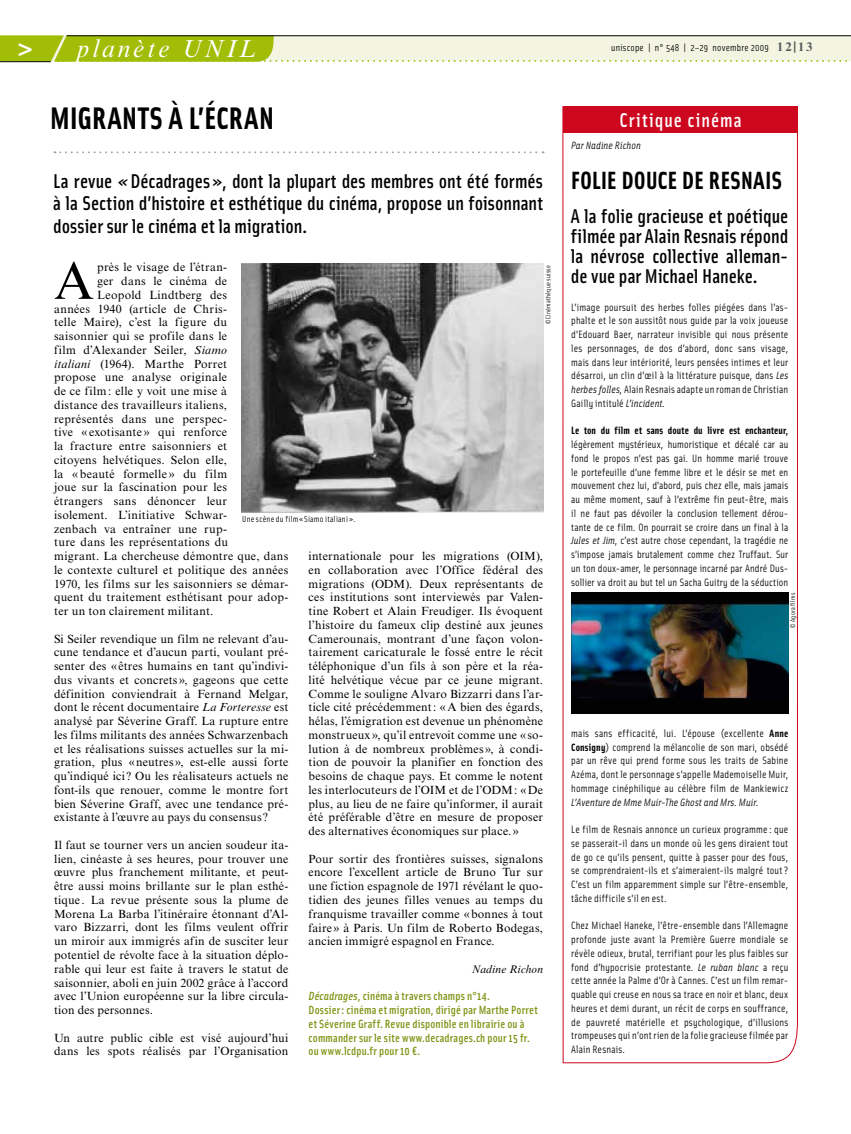
<style>
.page{position:relative;width:851px;height:1134px;background:#fff}
.page>*{position:absolute;margin:0;border:0;box-sizing:border-box;transform-origin:0 0}
.t1{font:51.88px "Times New Roman MT Std";color:#000}
.t2{font:700 31.25px "Solex";letter-spacing:.01em;color:#000}
.t3{font:700 25px "Solex";letter-spacing:-.005em;color:#000}
.t4{font:italic 25px "Times New Roman MT Std";letter-spacing:.12em;color:#fff}
.t5{font:500 20px/20px "Solex";color:#000;text-align:justify}
.t6{font:500 20px "Solex";letter-spacing:.05em;color:#fff}
.t7{font:11.88px/13.8px "Times New Roman MT Std";letter-spacing:.025em;color:#000;text-align:justify}
.t8{font:500 11.88px/13.8px "Solex";letter-spacing:.01em;color:#7c9311}
.t9{font:italic 11.25px "Times New Roman MT Std";letter-spacing:.02em;color:#000}
.t10{font:10.62px/13.8px "Solex";letter-spacing:.015em;color:#000;text-align:justify}
.t11{font:italic 10.62px "Solex";letter-spacing:.01em;color:#000}
.t12{font:700 10.62px "Solex";letter-spacing:.015em;color:#000}
.t13{font:10px "Solex";letter-spacing:.02em;color:#000}
.t14{font:8.75px "Solex";letter-spacing:.025em;color:#000}
.t15{font:6.88px "Solex";letter-spacing:.03em;color:#000}
.s1{font-family:"Frutiger LT Std";font-weight:700;font-style:normal}
.s2{font-family:"Times New Roman MT Std";font-weight:700;font-size:12.5px;color:#58585a}
.s3{font-style:italic}
.s4{font-family:"Solex Regular Lining";font-style:italic}
.s5{font-weight:700}
</style>
<div class="page">
<svg style="left:0;top:35px;width:851px;height:27px;background:#d6e099"></svg>
<hr style="left:67px;top:35px;width:783px;height:1px;background:#000">
<svg style="left:562px;top:106px;width:236px;height:957px"></svg>
<div style="left:563px;top:106px;width:234px;height:26px;background:#cd071e"></div>
<svg style="left:55px;top:151px;width:488px;height:2px"></svg>
<img style="left:571px;top:592px;width:217px;height:121px">
<img style="left:241px;top:264px;width:302px;height:248px">
<h3 class="t4" style="left:18px;top:35px;width:239px"><span class="s1">&gt;</span> planète UNIL</h3>
<p class="t13" style="left:611px;top:41px;width:203px">uniscope | n° 548 | 2–29 novembre 2009 <span class="s2">1 2 | 1 3</span></p>
<h2 class="t2" style="left:50px;top:97px;width:226px">Migrants à l’écran</h2>
<h3 class="t6" style="left:619px;top:107px;width:124px">Critique cinéma</h3>
<h3 class="t5" style="left:53px;top:169px;width:491px;line-height:22.5px">La revue <span class="s3">«</span>Décadrages», dont la plupart des membres ont été formés à la Section d’histoire et esthétique du cinéma, propose un foisonnant dossier sur le cinéma et la migration.</h3>
<h1 class="t1" style="left:54px;top:251px;width:42px">A</h1>
<p class="t7" style="left:97px;top:260px;width:131px">près le visage de l’étran-</p>
<p class="t15" style="left:543px;top:324px;width:61px;rotate:-90deg">© Cinémathèque suisse</p>
<p class="t7" style="left:97px;top:274px;width:131px">ger dans le cinéma de</p>
<p class="t7" style="left:97px;top:288px;width:131px">Leopold Lindtberg des</p>
<p class="t7" style="left:54px;top:302px;width:174px">années 1940 (article de Chris-</p>
<p class="t7" style="left:54px;top:315px;width:174px">telle Maire), c’est la figure du</p>
<p class="t7" style="left:54px;top:329px;width:174px">saisonnier qui se profile dans le</p>
<p class="t7" style="left:54px;top:343px;width:174px">film d’Alexander Seiler, <span class="s3">Siamo</span></p>
<p class="t7" style="left:54px;top:357px;width:174px"><span class="s3">italiani</span> (1964). Marthe Porret</p>
<p class="t7" style="left:54px;top:370px;width:174px">propose une analyse originale</p>
<p class="t7" style="left:54px;top:384px;width:174px">de ce film: elle y voit une mise à</p>
<p class="t7" style="left:54px;top:398px;width:174px">distance des travailleurs italiens,</p>
<p class="t7" style="left:54px;top:412px;width:174px">représentés dans une perspec-</p>
<p class="t7" style="left:54px;top:425px;width:174px">tive « exotisante » qui renforce</p>
<p class="t7" style="left:54px;top:439px;width:174px">la fracture entre saisonniers et</p>
<p class="t7" style="left:54px;top:453px;width:174px">citoyens helvétiques. Selon elle,</p>
<p class="t7" style="left:54px;top:467px;width:174px">la « beauté formelle » du film</p>
<p class="t7" style="left:54px;top:480px;width:174px">joue sur la fascination pour les</p>
<p class="t7" style="left:54px;top:494px;width:174px">étrangers sans dénoncer leur</p>
<p class="t7" style="left:54px;top:508px;width:174px">isolement. L’initiative Schwar-</p>
<p class="t7" style="left:54px;top:522px;width:174px">zenbach va entraîner une rup-</p>
<p class="t7" style="left:54px;top:535px;width:175px">ture dans les représentations du</p>
<p class="t7" style="left:54px;top:549px;width:236px">migrant. La chercheuse démontre que, dans</p>
<p class="t7" style="left:54px;top:563px;width:236px">le contexte culturel et politique des années</p>
<p class="t7" style="left:54px;top:577px;width:236px">1970, les films sur les saisonniers se démar-</p>
<p class="t7" style="left:54px;top:590px;width:236px">quent du traitement esthétisant pour adop-</p>
<p class="t7" style="left:54px;top:604px;width:161px">ter un ton clairement militant.</p>
<p class="t7" style="left:54px;top:632px;width:236px">Si Seiler revendique un film ne relevant d’au&shy;cune tendance et d’aucun parti, voulant pré&shy;senter des «êtres humains en tant qu’indivi&shy;dus vivants et concrets », gageons que cette définition conviendrait à Fernand Melgar, dont le récent documentaire <span class="s3">La Forteresse</span> est analysé par Séverine Graff. La rupture entre les films militants des années Schwarzenbach et les réalisations suisses actuelles sur la mi&shy;gration, plus «neutres», est-elle aussi forte qu’indiqué ici? Ou les réalisateurs actuels ne font-ils que renouer, comme le montre fort bien Séverine Graff, avec une tendance pré&shy;existante à l’œuvre au pays du consensus?</p>
<p class="t7" style="left:54px;top:838px;width:236px">Il faut se tourner vers un ancien soudeur ita&shy;lien, cinéaste à ses heures, pour trouver une œuvre plus franchement militante, et peut&shy;être aussi moins brillante sur le plan esthé&shy;tique . La revue présente sous la plume de Morena La Barba l’itinéraire étonnant d’Al&shy;varo Bizzarri, dont les films veulent offrir un miroir aux immigrés afin de susciter leur potentiel de révolte face à la situation déplo&shy;rable qui leur est faite à travers le statut de saisonnier, aboli en juin 2002 grâce à l’accord avec l’Union européenne sur la libre circula&shy;tion des personnes.</p>
<p class="t7" style="left:54px;top:1031px;width:236px">Un autre public cible est visé aujourd’hui dans les spots réalisés par l’Organisation</p>
<p class="t14" style="left:242px;top:514px;width:115px">Une scène du film«Siamo italiani».</p>
<p class="t7" style="left:308px;top:549px;width:236px">internationale pour les migrations (OIM), en collaboration avec l’Office fédéral des migrations (ODM). Deux représentants de ces institutions sont interviewés par Valen&shy;tine Robert et Alain Freudiger. Ils évoquent l’histoire du fameux clip destiné aux jeunes Camerounais, montrant d’une façon volon&shy;tairement caricaturale le fossé entre le récit téléphonique d’un fils à son père et la réa&shy;lité helvétique vécue par ce jeune migrant.<br>Comme le souligne Alvaro Bizzarri dans l’ar&shy;ticle cité précédemment: «A bien des égards, hélas, l’émigration est devenue un phénomène monstrueux », qu’il entrevoit comme une «so&shy;lution à de nombreux problèmes », à condi&shy;tion de pouvoir la planifier en fonction des besoins de chaque pays. Et comme le notent les interlocuteurs de l’OIM et de l’ODM: «De plus, au lieu de ne faire qu’informer, il aurait été préférable d’être en mesure de proposer des alternatives économiques sur place. »</p>
<p class="t7" style="left:308px;top:852px;width:236px">Pour sortir des frontières suisses, signalons encore l’excellent article de Bruno Tur sur une fiction espagnole de 1971 révélant le quo&shy;tidien des jeunes filles venues au temps du franquisme travailler comme «bonnes à tout faire» à Paris. Un film de Roberto Bodegas, ancien immigré espagnol en France.</p>
<p class="t9" style="left:471px;top:962px;width:73px">Nadine Richon</p>
<p class="t8" style="left:308px;top:989px;width:231px"><span class="s3">Décadrages</span>, cinéma à travers champs n°14.<br>Dossier: cinéma et migration, dirigé par Marthe Porret et Séverine Graff. Revue disponible en librairie ou à commander sur le site www.decadrages.ch pour 15 fr. ou www.lcdpu.fr pour 10 €.</p>
<p class="t11" style="left:571px;top:139px;width:71px">Par Nadine Richon</p>
<h3 class="t3" style="left:570px;top:164px;width:213px">Folie douce de Resnais</h3>
<h3 class="t5" style="left:570px;top:205px;width:219px">A la folie gracieuse et poétique filmée par Alain Resnais répond la névrose collective alleman&shy;de vue par Michael Haneke.</h3>
<p class="t10" style="left:571px;top:300px;width:218px">L’image poursuit des herbes folles piégées dans l’as&shy;phalte et le son aussitôt nous guide par la voix joueuse d’Edouard Baer, narrateur invisible qui nous présente les personnages, de dos d’abord, donc sans visage, mais dans leur intériorité, leurs pensées intimes et leur désarroi, un clin d’œil à la littérature puisque, dans <span class="s3">Les herbes folles</span>, Alain Resnais adapte un roman de Christian Gailly intitulé <span class="s3">L’incident</span>.</p>
<p class="t12" style="left:571px;top:424px;width:218px">Le ton du film et sans doute du livre est enchanteur,</p>
<p class="t10" style="left:571px;top:437px;width:218px">légèrement mystérieux, humoristique et décalé car au fond le propos n’est pas gai. Un homme marié trouve le portefeuille d’une femme libre et le désir se met en mouvement chez lui, d’abord, puis chez elle, mais jamais au même moment, sauf à l’extrême fin peut-être, mais il ne faut pas dévoiler la conclusion tellement dérou&shy;tante de ce film. On pourrait se croire dans un final à la <span class="s4">Jules et Jim</span>, c’est autre chose cependant, la tragédie ne s’impose jamais brutalement comme chez Truffaut. Sur un ton doux-amer, le personnage incarné par André Dus&shy;sollier va droit au but tel un Sacha Guitry de la séduction</p>
<p class="t15" style="left:788px;top:627px;width:36px;rotate:-90deg">© Agora films</p>
<p class="t10" style="left:571px;top:726px;width:218px">mais sans efficacité, lui. L’épouse (excellente <span class="s5">Anne Consigny</span>) comprend la mélancolie de son mari, obsédé par un rêve qui prend forme sous les traits de Sabine Azéma, dont le personnage s’appelle Mademoiselle Muir, hommage cinéphilique au célèbre film de Mankiewicz</p>
<p class="t11" style="left:571px;top:795px;width:189px">L’Aventure de Mme Muir-The Ghost and Mrs. Muir.</p>
<p class="t10" style="left:571px;top:822px;width:218px">Le film de Resnais annonce un curieux programme : que se passerait-il dans un monde où les gens diraient tout de go ce qu’ils pensent, quitte à passer pour des fous, se comprendraient-ils et s’aimeraient-ils malgré tout ?<br>C’est un film apparemment simple sur l’être-ensemble, tâche difficile s’il en est.</p>
<p class="t10" style="left:571px;top:918px;width:218px">Chez Michael Haneke, l’être-ensemble dans l’Allemagne profonde juste avant la Première Guerre mondiale se révèle odieux, brutal, terrifiant pour les plus faibles sur fond d’hypocrisie protestante. <span class="s3">Le ruban blanc</span> a reçu cette année la Palme d’Or à Cannes. C’est un film remar&shy;quable qui creuse en nous sa trace en noir et blanc, deux heures et demi durant, un récit de corps en souffrance, de pauvreté matérielle et psychologique, d’illusions trompeuses qui n’ont rien de la folie gracieuse filmée par Alain Resnais.</p>
</div>
